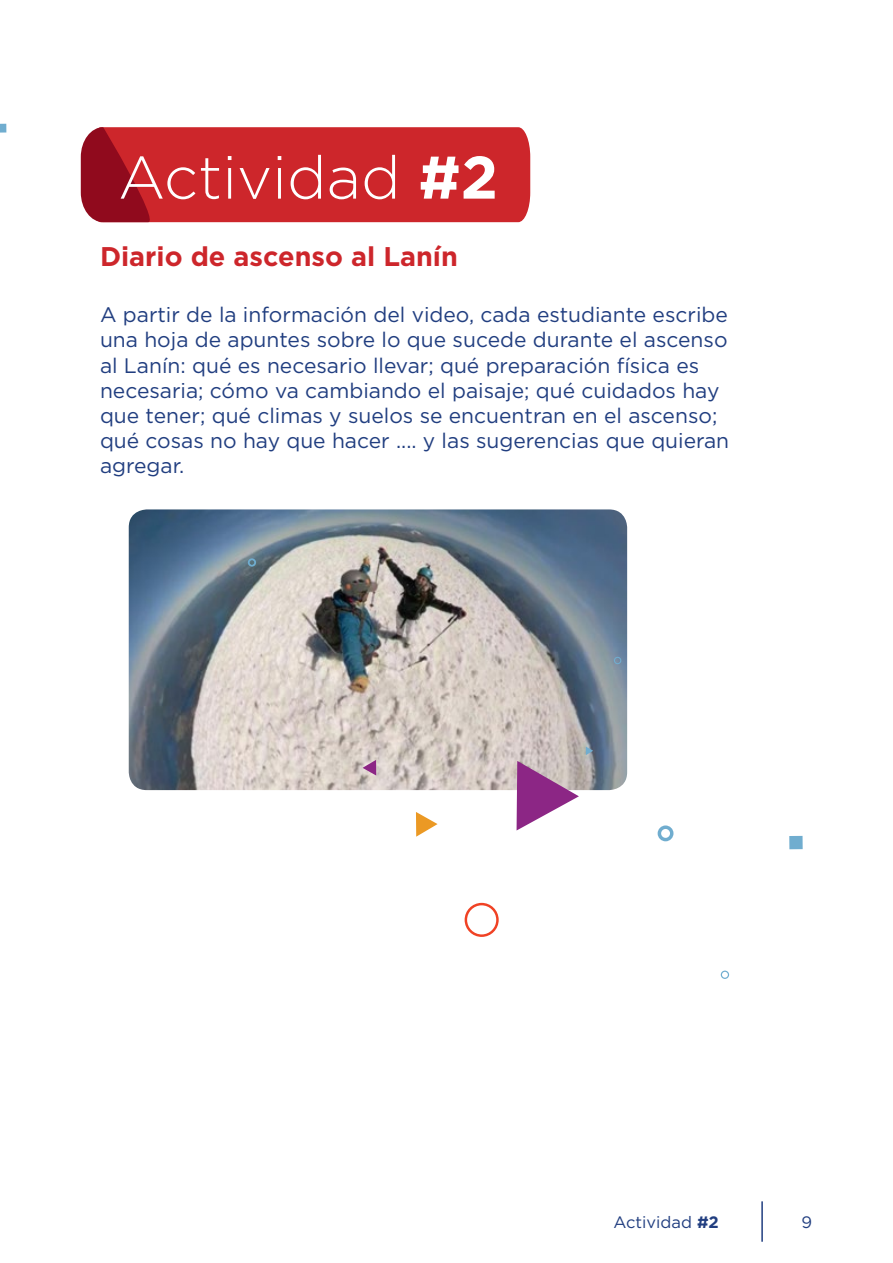
<style>
.page{position:relative;width:893px;height:1263px;background:#fff}
.page>*{position:absolute;margin:0;border:0;box-sizing:border-box;transform-origin:0 0}
.t1{font:300 60px "Gotham";color:#fff}
.t2{font:700 27px "Gotham";color:#cd262b}
.t3{font:21px/25.2px "Gotham";color:#213e80}
.t4{font:16.5px "Gotham";color:#213e80}
.s1{font-weight:700}
</style>
<div class="page">
<svg style="left:81px;top:127px;width:449px;height:95px;background:#c7262c"></svg>
<img style="left:129px;top:509px;width:498px;height:281px">
<svg style="left:721px;top:970px;width:8px;height:9px"></svg>
<svg style="left:248px;top:558px;width:8px;height:9px"></svg>
<div style="left:789px;top:836px;width:14px;height:13px;background:#70adcf"></div>
<svg style="left:658px;top:825px;width:15px;height:16px"></svg>
<svg style="left:586px;top:746px;width:7px;height:9px"></svg>
<svg style="left:614px;top:657px;width:7px;height:7px"></svg>
<svg style="left:416px;top:812px;width:22px;height:25px"></svg>
<svg style="left:363px;top:760px;width:13px;height:15px"></svg>
<svg style="left:464px;top:903px;width:35px;height:34px"></svg>
<svg style="left:517px;top:761px;width:62px;height:69px"></svg>
<div style="left:0;top:124px;width:6px;height:9px;background:#70adcf"></div>
<hr style="left:761px;top:1201px;width:2px;height:41px;background:#213e80">
<h1 class="t1" style="left:118px;top:139px;width:381px">Actividad <span class="s1">#2</span></h1>
<p class="t2" style="left:100px;top:238px;width:359px">Diario de ascenso al Lanín</p>
<p class="t3" style="left:100px;top:302px;width:631px">A partir de la información del video, cada estudiante escribe una hoja de apuntes sobre lo que sucede durante el ascenso al Lanín: qué es necesario llevar; qué preparación física es necesaria; cómo va cambiando el paisaje; qué cuidados hay que tener; qué climas y suelos se encuentran en el ascenso; qué cosas no hay que hacer .... y las sugerencias que quieran agregar.</p>
<p class="t4" style="left:613px;top:1212px;width:107px">Actividad <span class="s1">#2</span></p>
<p class="t4" style="left:801px;top:1212px;width:12px">9</p>
</div>
